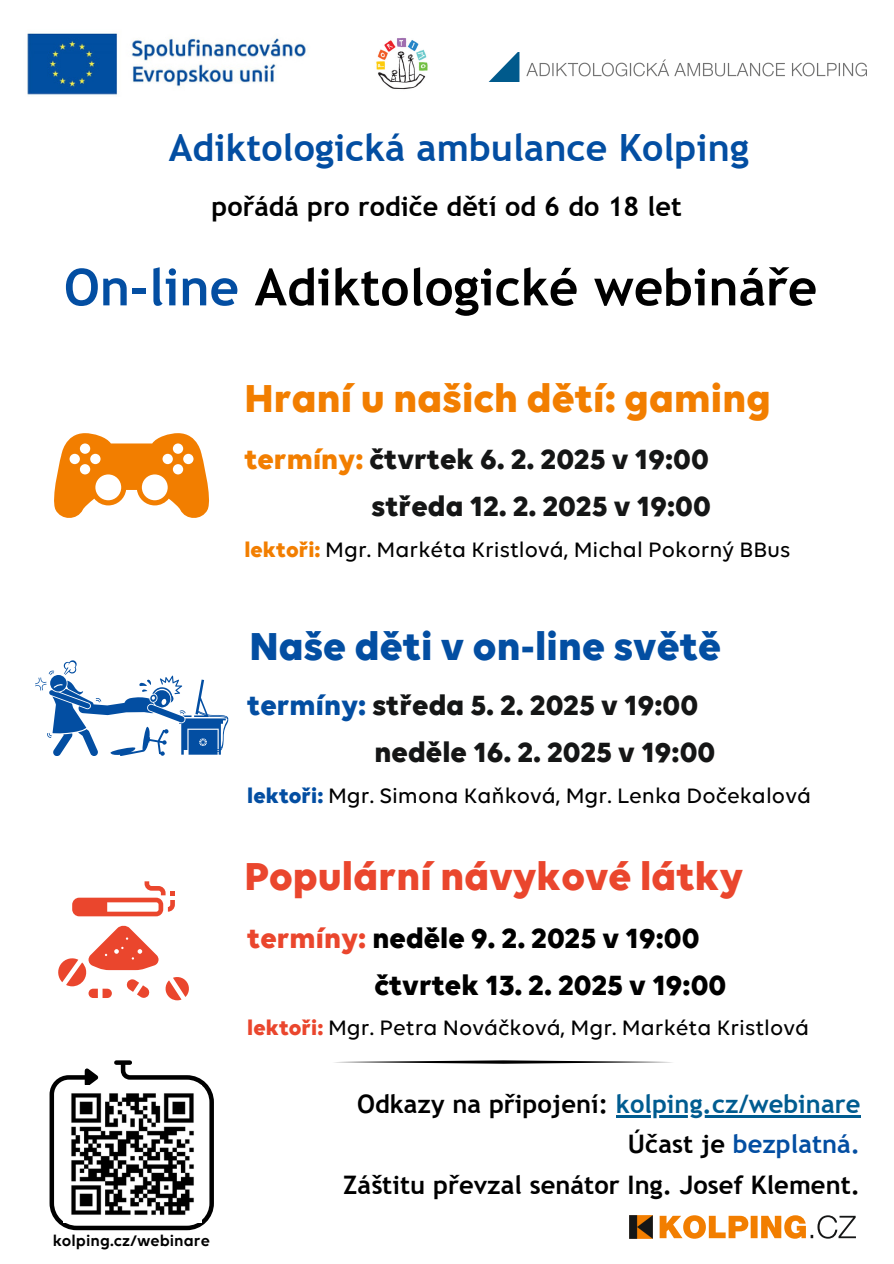
<style>
.page{position:relative;width:894px;height:1264px;background:#fff}
.page>*{position:absolute;margin:0;border:0;box-sizing:border-box;transform-origin:0 0}
.t1{font:700 51px "Trebuchet MS";letter-spacing:.005em;color:#000}
.t2{font:700 42px "Volte";letter-spacing:.005em;color:#f27e00}
.t3{font:700 42px "Volte";letter-spacing:.005em;color:#ea462d}
.t4{font:700 42px "Volte";letter-spacing:.005em;color:#034ea2}
.t5{font:700 37.5px "Trebuchet MS";letter-spacing:.005em;color:#034ea2}
.t6{font:700 30px/47.2px "Volte";letter-spacing:.005em;color:#151616;text-align:right}
.t7{font:700 30px/47.2px "Volte";letter-spacing:.005em;color:#000}
.t8{font:700 27px "Trebuchet MS";letter-spacing:.005em;color:#000}
.t9{font:700 25.5px/40.5px "Trebuchet MS";letter-spacing:.005em;color:#000;text-align:right}
.t10{font:700 25.5px "Trebuchet MS";color:#005c90}
.t11{font:500 22.5px "Volte";letter-spacing:.005em;color:#000}
.t12{font:600 16.5px "Volte";letter-spacing:.005em;color:#000}
.s1{color:#034ea2}
.s2{color:#f27e00}
.s3{font-weight:700;color:#f27e00}
.s4{font-weight:700;color:#034ea2}
.s5{color:#ea462d}
.s6{font-weight:700;color:#ea462d}
.s7{color:#000}
</style>
<div class="page">
<img style="left:629px;top:1215px;width:24px;height:24px">
<svg style="left:659px;top:1215px;width:196px;height:23px"></svg>
<img style="left:489px;top:52px;width:376px;height:29px">
<svg style="left:49px;top:1060px;width:165px;height:171px"></svg>
<svg style="left:35px;top:660px;width:193px;height:95px"></svg>
<svg style="left:165px;top:977px;width:24px;height:23px"></svg>
<svg style="left:72px;top:881px;width:103px;height:35px"></svg>
<svg style="left:58px;top:925px;width:100px;height:73px"></svg>
<svg style="left:54px;top:433px;width:155px;height:85px"></svg>
<img style="left:27px;top:33px;width:279px;height:62px">
<img style="left:376px;top:37px;width:52px;height:53px">
<svg style="left:334px;top:1060px;width:338px;height:3px"></svg>
<img style="left:64px;top:1085px;width:137px;height:137px">
<hr style="left:615px;top:1114px;width:245px;height:3px;background:#005c90">
<h3 class="t5" style="left:169px;top:126px;width:581px">Adiktologická ambulance Kolping</h3>
<h2 class="t8" style="left:211px;top:191px;width:471px">pořádá pro rodiče dětí od 6 do 18 let</h2>
<h1 class="t1" style="left:64px;top:257px;width:754px"><span class="s1">On-line</span> Adiktologické webináře</h1>
<p class="t2" style="left:244px;top:381px;width:528px">Hraní u našich dětí: gaming</p>
<p class="t6" style="left:244px;top:438px;width:468px"><span class="s2">termíny:</span> čtvrtek 6. 2. 2025 v 19:00 středa 12. 2. 2025 v 19:00</p>
<p class="t11" style="left:244px;top:540px;width:547px"><span class="s3">lektoři:</span> Mgr. Markéta Kristlová, Michal Pokorný BBus</p>
<h5 class="t4" style="left:249px;top:628px;width:473px">Naše děti v on-line světě</h5>
<h5 class="t6" style="left:374px;top:683px;width:342px;text-align:left;text-indent:-127px"><span class="s1">termíny:</span> středa 5. 2. 2025 v 19:00 neděle 16. 2. 2025 v 19:00</h5>
<h5 class="t11" style="left:247px;top:785px;width:565px"><span class="s4">lektoři:</span> Mgr. Simona Kaňková, Mgr. Lenka Dočekalová</h5>
<p class="t3" style="left:244px;top:858px;width:500px">Populární návykové látky</p>
<p class="t7" style="left:374px;top:916px;width:353px;text-indent:-127px"><span class="s5">termíny:</span> neděle 9. 2. 2025 v 19:00 čtvrtek 13. 2. 2025 v 19:00</p>
<p class="t11" style="left:247px;top:1018px;width:563px"><span class="s6">lektoři:</span> Mgr. Petra Nováčková, Mgr. Markéta Kristlová</p>
<h4 class="t12" style="left:53px;top:1233px;width:159px">kolping.cz/webinare</h4>
<p class="t10" style="left:357px;top:1088px;width:504px"><span class="s7">Odkazy na připojení:</span> kolping.cz/webinare</p>
<p class="t9" style="left:343px;top:1123px;width:518px">Účast je <span class="s1">bezplatná.<br></span>Záštitu převzal senátor Ing. Josef Klement.</p>
</div>
